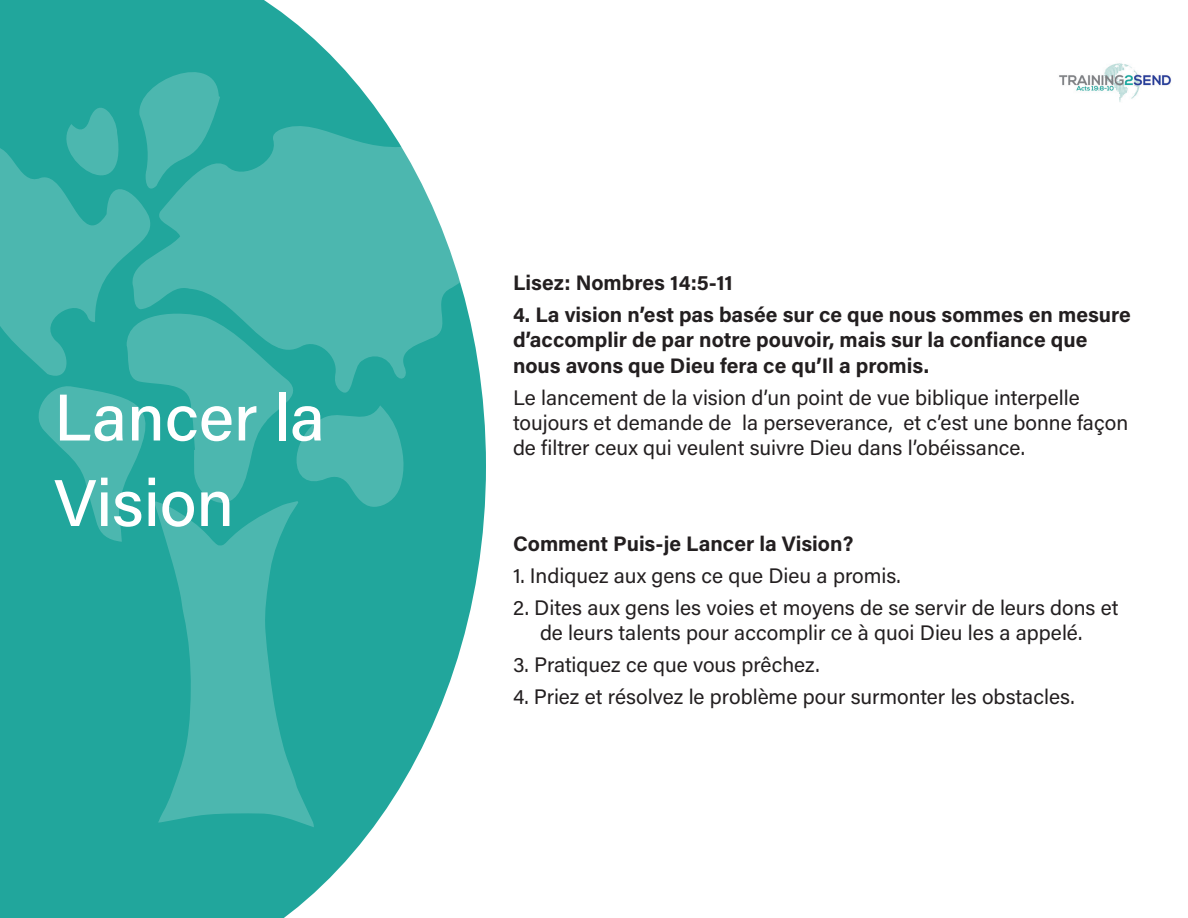
<style>
.page{position:relative;width:1188px;height:918px;background:#fff}
.page>*{position:absolute;margin:0;border:0;box-sizing:border-box;transform-origin:0 0}
.t1{font:500 66px/85.5px "Acumin Pro";color:#fff}
.t2{font:21px/25.2px "Acumin Pro";color:#231f20}
.t3{font:700 21px/25.2px "Acumin Pro";color:#231f20}
</style>
<div class="page">
<svg style="left:0;top:0;width:486px;height:918px;fill:#21a69c"></svg>
<svg style="left:406px;top:112px;width:80px;height:291px"></svg>
<svg style="left:154px;top:542px;width:160px;height:285px;fill:#4cb7af"></svg>
<svg style="left:0;top:72px;width:406px;height:470px"></svg>
<img style="left:1059px;top:63px;width:112px;height:39px">
<p class="t1" style="left:54px;top:372px;width:273px">Lancer la<br>Vision</p>
<p class="t3" style="left:513px;top:269px;width:221px">Lisez: Nombres 14:5-11</p>
<p class="t3" style="left:513px;top:301px;width:619px">4. La vision n’est pas basée sur ce que nous sommes en mesure d’accomplir de par notre pouvoir, mais sur la confiance que nous avons que Dieu fera ce qu’Il a promis.</p>
<p class="t2" style="left:513px;top:384px;width:617px">Le lancement de la vision d’un point de vue biblique interpelle toujours et demande de la perseverance, et c’est une bonne façon de filtrer ceux qui veulent suivre Dieu dans l’obéissance.</p>
<p class="t3" style="left:513px;top:530px;width:342px">Comment Puis-je Lancer la Vision?</p>
<p class="t2" style="left:513px;top:562px;width:389px">1. Indiquez aux gens ce que Dieu a promis.</p>
<p class="t2" style="left:513px;top:594px;width:607px;text-align:center">2. Dites aux gens les voies et moyens de se servir de leurs dons et de leurs talents pour accomplir ce à quoi Dieu les a appelé.</p>
<p class="t2" style="left:513px;top:651px;width:308px">3. Pratiquez ce que vous prêchez.</p>
<p class="t2" style="left:513px;top:683px;width:563px">4. Priez et résolvez le problème pour surmonter les obstacles.</p>
</div>
